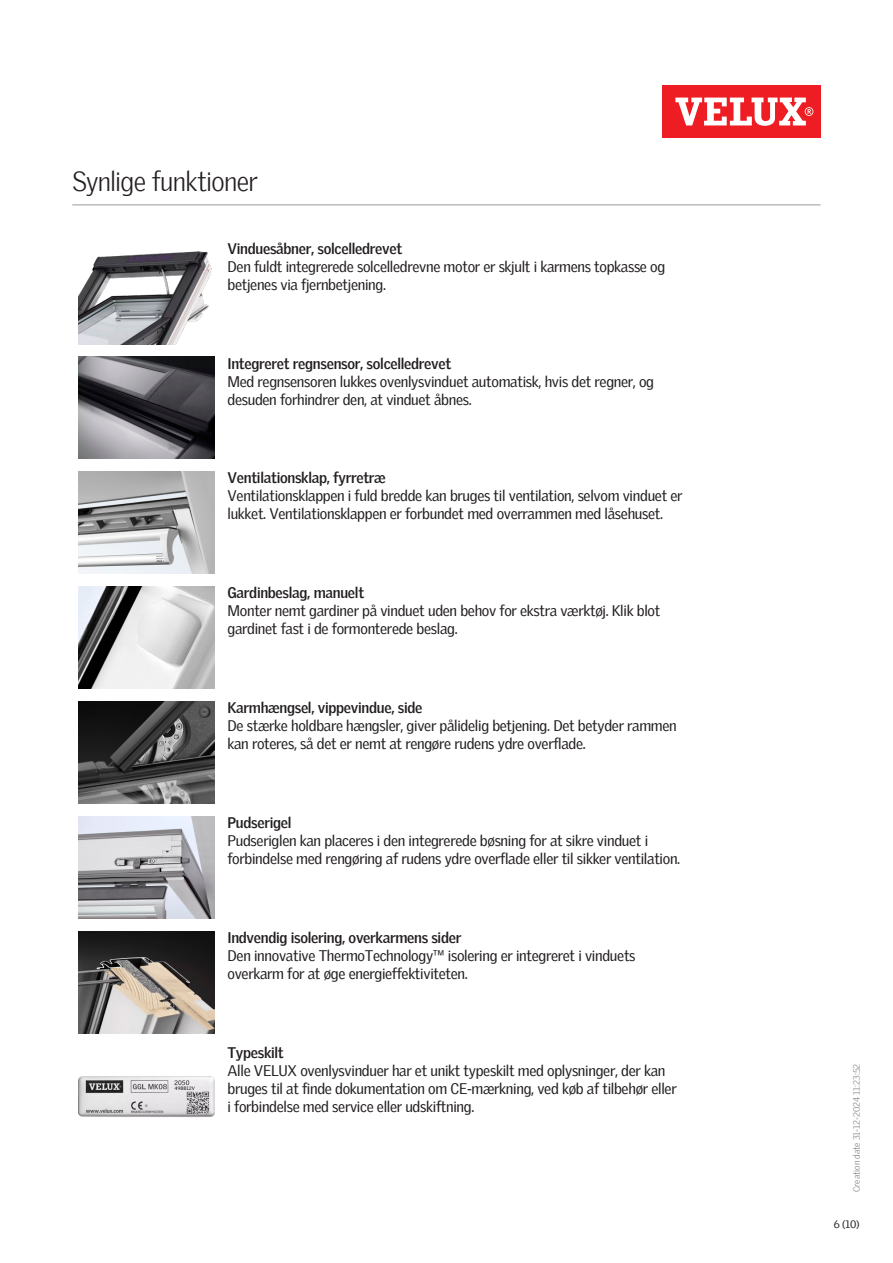
<style>
.page{position:relative;width:893px;height:1263px;background:#fff}
.page>*{position:absolute;margin:0;border:0;box-sizing:border-box;transform-origin:0 0}
.Headline_With_Line_B{font:300 27px "Velux Gothic";letter-spacing:-.025em;color:#231f20}
.Body_Heading{font:15px/18px "Velux Gothic";letter-spacing:-.02em;color:#231f20}
.t1{font:10.5px "Velux Gothic";color:#231f20}
.t2{font:300 9px "Velux Gothic";color:#7c7e81}
.s1{font-weight:700}
</style>
<div class="page">
<div style="left:662px;top:85px;width:159px;height:53px;background:#ee1d23"></div>
<svg style="left:675px;top:98px;width:138px;height:28px"></svg>
<hr style="left:72px;top:204px;width:749px;height:2px;background:#bcbdbb">
<img style="left:79px;top:251px;width:133px;height:93px">
<img style="left:79px;top:357px;width:136px;height:102px">
<img style="left:79px;top:472px;width:136px;height:102px">
<img style="left:79px;top:586px;width:136px;height:102px">
<img style="left:79px;top:701px;width:136px;height:102px">
<img style="left:79px;top:816px;width:136px;height:102px">
<img style="left:79px;top:931px;width:136px;height:102px">
<img style="left:79px;top:1076px;width:136px;height:41px">
<p class="Headline_With_Line_B" style="left:72px;top:161px;width:187px">Synlige funktioner</p>
<p class="Body_Heading" style="left:227px;top:238px;width:439px"><span class="s1">Vinduesåbner, solcelledrevet<br></span>Den fuldt integrerede solcelledrevne motor er skjult i karmens topkasse og betjenes via fjernbetjening.</p>
<p class="Body_Heading" style="left:227px;top:353px;width:428px"><span class="s1">Integreret regnsensor, solcelledrevet<br></span>Med regnsensoren lukkes ovenlysvinduet automatisk, hvis det regner, og desuden forhindrer den, at vinduet åbnes.</p>
<p class="Body_Heading" style="left:227px;top:468px;width:456px"><span class="s1">Ventilationsklap, fyrretræ<br></span>Ventilationsklappen i fuld bredde kan bruges til ventilation, selvom vinduet er lukket. Ventilationsklappen er forbundet med overrammen med låsehuset.</p>
<p class="Body_Heading" style="left:227px;top:582px;width:434px"><span class="s1">Gardinbeslag, manuelt<br></span>Monter nemt gardiner på vinduet uden behov for ekstra værktøj. Klik blot gardinet fast i de formonterede beslag.</p>
<p class="Body_Heading" style="left:227px;top:697px;width:451px"><span class="s1">Karmhængsel, vippevindue, side<br></span>De stærke holdbare hængsler, giver pålidelig betjening. Det betyder rammen kan roteres, så det er nemt at rengøre rudens ydre overflade.</p>
<p class="Body_Heading" style="left:227px;top:812px;width:454px"><span class="s1">Pudserigel<br></span>Pudseriglen kan placeres i den integrerede bøsning for at sikre vinduet i forbindelse med rengøring af rudens ydre overflade eller til sikker ventilation.</p>
<p class="Body_Heading" style="left:227px;top:927px;width:409px"><span class="s1">Indvendig isolering, overkarmens sider<br></span>Den innovative ThermoTechnology™ isolering er integreret i vinduets overkarm for at øge energieffektiviteten.</p>
<p class="Body_Heading" style="left:227px;top:1042px;width:451px"><span class="s1">Typeskilt<br></span>Alle VELUX ovenlysvinduer har et unikt typeskilt med oplysninger, der kan bruges til at finde dokumentation om CE-mærkning, ved køb af tilbehør eller i forbindelse med service eller udskiftning.</p>
<p class="t2" style="left:850px;top:1192px;width:130px;rotate:-90deg">Creation date 31-12-2024 11:23:52</p>
<p class="t1" style="left:834px;top:1216px;width:27px">6 (10)</p>
</div>
